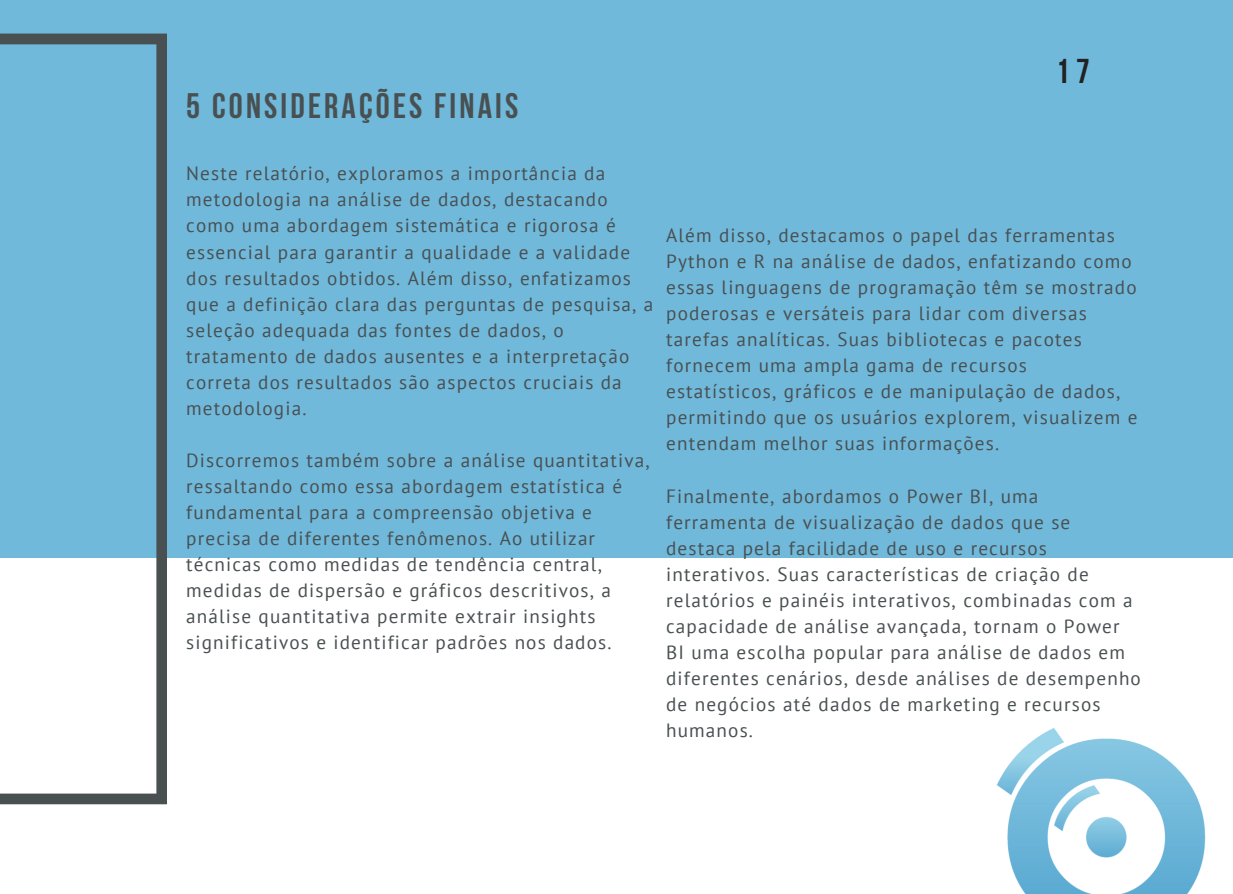
<style>
.page{position:relative;width:1233px;height:894px;background:#fff}
.page>*{position:absolute;margin:0;border:0;box-sizing:border-box;transform-origin:0 0}
.t1{font:700 35.25px "Bebas Neue";letter-spacing:.09em;color:#495052}
.t2{font:700 34.35px "Bebas Neue";color:#222}
.t3{font:19.2px/26px "PT Sans";letter-spacing:.06em;color:#495052}
</style>
<div class="page">
<img style="left:996px;top:728px;width:210px;height:165px">
<div style="left:0;top:0;width:669px;height:557px;background:#70b9db"></div>
<div style="left:401px;top:0;width:729px;height:557px;background:#70b9db"></div>
<div style="left:810px;top:0;width:423px;height:557px;background:#70b9db"></div>
<svg style="left:0;top:34px;width:167px;height:770px"></svg>
<p class="t1" style="left:186px;top:92px;width:334px">5 CONSIDERAÇÕES FINAIS</p>
<p class="t2" style="left:1056px;top:58px;width:36px">17</p>
<p class="t3" style="left:186px;top:160px;width:469px">Neste relatório, exploramos a importância da metodologia na análise de dados, destacando como uma abordagem sistemática e rigorosa é essencial para garantir a qualidade e a validade dos resultados obtidos. Além disso, enfatizamos que a definição clara das perguntas de pesquisa, a seleção adequada das fontes de dados, o tratamento de dados ausentes e a interpretação correta dos resultados são aspectos cruciais da metodologia.</p>
<p class="t3" style="left:186px;top:446px;width:465px">Discorremos também sobre a análise quantitativa, ressaltando como essa abordagem estatística é fundamental para a compreensão objetiva e precisa de diferentes fenômenos. Ao utilizar técnicas como medidas de tendência central, medidas de dispersão e gráficos descritivos, a análise quantitativa permite extrair insights significativos e identificar padrões nos dados.</p>
<p class="t3" style="left:666px;top:222px;width:473px">Além disso, destacamos o papel das ferramentas Python e R na análise de dados, enfatizando como essas linguagens de programação têm se mostrado poderosas e versáteis para lidar com diversas tarefas analíticas. Suas bibliotecas e pacotes fornecem uma ampla gama de recursos estatísticos, gráficos e de manipulação de dados, permitindo que os usuários explorem, visualizem e entendam melhor suas informações.</p>
<p class="t3" style="left:666px;top:482px;width:476px">Finalmente, abordamos o Power BI, uma ferramenta de visualização de dados que se destaca pela facilidade de uso e recursos interativos. Suas características de criação de relatórios e painéis interativos, combinadas com a capacidade de análise avançada, tornam o Power BI uma escolha popular para análise de dados em diferentes cenários, desde análises de desempenho de negócios até dados de marketing e recursos humanos.</p>
</div>
